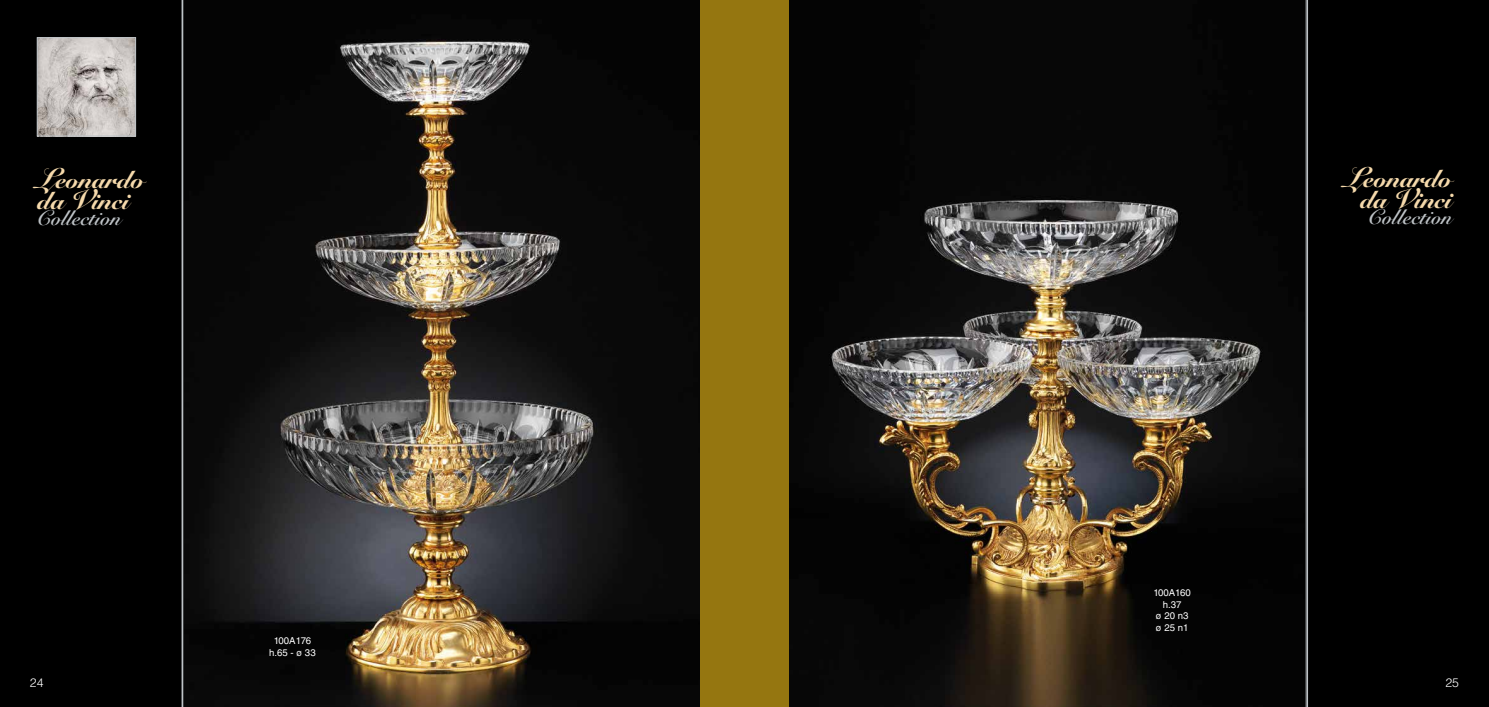
<style>
.page{position:relative;width:1489px;height:707px;background:#fff}
.page>*{position:absolute;margin:0;border:0;box-sizing:border-box;transform-origin:0 0}
.t1{font:24.5px/21px "Snell Roundhand LT Std Blk Scr";color:#f6daac}
.t2{font:21px "Snell Roundhand LT Std Bd Scr";color:#bec3c7}
.t3{font:300 12.25px "Helvetica LT Std";color:#fff}
.t4{font:9.62px/11.5px "Helvetica LT Std";color:#fff;text-align:center}
.s1{font-size:28px}
</style>
<div class="page">
<div style="left:1304px;top:0;width:184px;height:707px;background:#000"></div>
<hr style="left:1304px;top:0;width:1px;height:707px;background:#bec3c7">
<hr style="left:1306px;top:0;width:1px;height:707px;background:#bec3c7">
<div style="left:0;top:0;width:184px;height:707px;background:#000"></div>
<hr style="left:184px;top:0;width:1px;height:707px;background:#bec3c7">
<hr style="left:181px;top:0;width:2px;height:707px;background:#bec3c7">
<img style="left:39px;top:39px;width:95px;height:95px">
<div style="left:37px;top:37px;width:99px;height:99px;border:1px solid #bec3c7"></div>
<img style="left:185px;top:0;width:1119px;height:707px">
<div style="left:699px;top:0;width:45px;height:707px;background:#957610"></div>
<div style="left:744px;top:0;width:45px;height:707px;background:#957610"></div>
<h1 class="t1" style="left:37px;top:170px;width:108px"><span class="s1">L</span>eonardo da <span class="s1">V</span>inci</h1>
<h2 class="t2" style="left:37px;top:205px;width:85px">Collection</h2>
<p class="t4" style="left:269px;top:635px;width:48px">100A176 h.65 - ø 33</p>
<p class="t4" style="left:1153px;top:587px;width:39px">100A160 h.37<br>ø 20 n3 ø 25 n1</p>
<h1 class="t1" style="left:1344px;top:169px;width:108px;text-align:right"><span class="s1">L</span>eonardo da <span class="s1">V</span>inci</h1>
<h2 class="t2" style="left:1367px;top:204px;width:85px">Collection</h2>
<p class="t3" style="left:30px;top:675px;width:15px">24</p>
<p class="t3" style="left:1445px;top:675px;width:15px">25</p>
</div>
